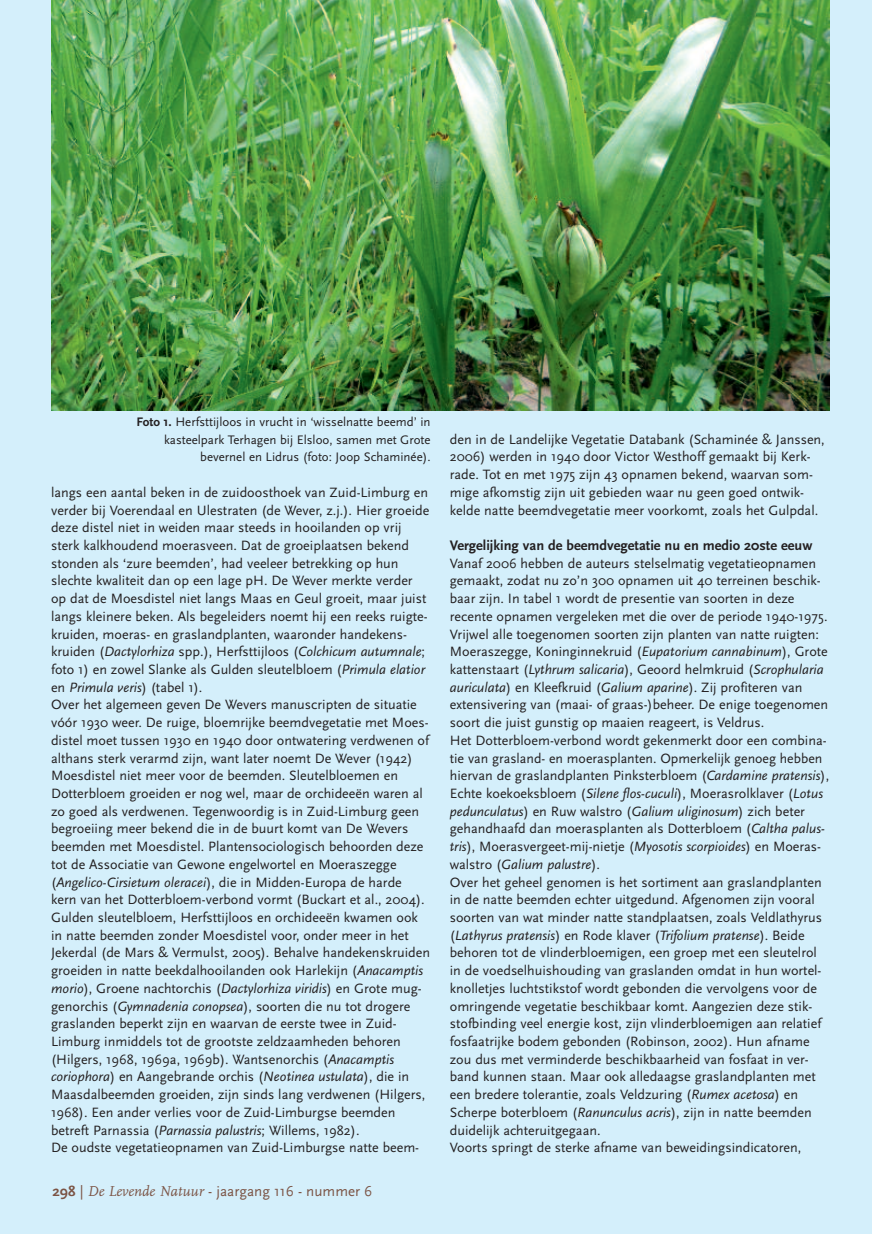
<style>
.page{position:relative;width:872px;height:1234px;background:#fff}
.page>*{position:absolute;margin:0;border:0;box-sizing:border-box;transform-origin:0 0}
.t1{font:15px "Scala Sans";color:#7b5344}
.t2{font:700 14.4px "Scala Sans";color:#231f20}
.t3{font:14.1px/17.7px "Scala Sans";color:#231f20}
.t4{font:12.9px/17.7px "Scala Sans";color:#231f20;text-align:right}
.s1{font-weight:700}
.s2{font-style:italic}
.s3{font-family:"FF Scala";font-style:italic}
</style>
<div class="page">
<div style="left:0;top:0;width:872px;height:1233px;background:#d4effb"></div>
<img style="left:51px;top:0;width:778px;height:410px">
<p class="t4" style="left:136px;top:412px;width:296px"><span class="s1">Foto 1.</span> Herfsttijloos in vrucht in ‘wisselnatte beemd’ in kasteelpark Terhagen bij Elsloo, samen met Grote bevernel en Lidrus (foto: Joop Schaminée).</p>
<p class="t3" style="left:51px;top:483px;width:380px">langs een aantal beken in de zuidoosthoek van Zuid-Limburg en verder bij Voerendaal en Ulestraten (de Wever, z.j.). Hier groeide deze distel niet in weiden maar steeds in hooilanden op vrij sterk kalkhoudend moerasveen. Dat de groeiplaatsen bekend stonden als ‘zure beemden’, had veeleer betrekking op hun slechte kwaliteit dan op een lage pH. De Wever merkte verder op dat de Moesdistel niet langs Maas en Geul groeit, maar juist langs kleinere beken. Als begeleiders noemt hij een reeks ruigte&shy;kruiden, moeras- en graslandplanten, waaronder handekens&shy;kruiden (<span class="s2">Dactylorhiza</span> spp.), Herfsttijloos (<span class="s2">Colchicum autumnale</span>; foto 1) en zowel Slanke als Gulden sleutelbloem (<span class="s2">Primula elatior </span>en <span class="s2">Primula veris</span>) (tabel 1).<br>Over het algemeen geven De Wevers manuscripten de situatie vóór 1930 weer. De ruige, bloemrijke beemdvegetatie met Moes&shy;distel moet tussen 1930 en 1940 door ontwatering verdwenen of althans sterk verarmd zijn, want later noemt De Wever (1942)<br>Moesdistel niet meer voor de beemden. Sleutelbloemen en Dotterbloem groeiden er nog wel, maar de orchideeën waren al zo goed als verdwenen. Tegenwoordig is in Zuid-Limburg geen begroeiing meer bekend die in de buurt komt van De Wevers beemden met Moesdistel. Plantensociologisch behoorden deze tot de Associatie van Gewone engelwortel en Moeraszegge (<span class="s2">Angelico-Cirsietum oleracei</span>), die in Midden-Europa de harde kern van het Dotterbloem-verbond vormt (Buckart et al., 2004).<br>Gulden sleutelbloem, Herfsttijloos en orchideeën kwamen ook in natte beemden zonder Moesdistel voor, onder meer in het Jekerdal (de Mars &amp; Vermulst, 2005). Behalve handekenskruiden groeiden in natte beekdalhooilanden ook Harlekijn (<span class="s2">Anacamptis morio</span>), Groene nachtorchis (<span class="s2">Dactylorhiza viridis</span>) en Grote mug&shy;genorchis (<span class="s2">Gymnadenia conopsea</span>), soorten die nu tot drogere graslanden beperkt zijn en waarvan de eerste twee in Zuid-Limburg inmiddels tot de grootste zeldzaamheden behoren (Hilgers, 1968, 1969a, 1969b). Wantsenorchis (<span class="s2">Anacamptis coriophora</span>) en Aangebrande orchis (<span class="s2">Neotinea ustulata</span>), die in Maasdalbeemden groeiden, zijn sinds lang verdwenen (Hilgers, 1968). Een ander verlies voor de Zuid-Limburgse beemden betreft Parnassia (<span class="s2">Parnassia palustris</span>; Willems, 1982).<br>De oudste vegetatieopnamen van Zuid-Limburgse natte beem-</p>
<p class="t1" style="left:53px;top:1181px;width:321px"><span class="s1">298</span> | <span class="s3">De Levende Natuur</span> - jaargang 116 - nummer 6</p>
<p class="t3" style="left:450px;top:430px;width:376px">den in de Landelijke Vegetatie Databank (Schaminée &amp; Janssen, 2006) werden in 1940 door Victor Westhoff gemaakt bij Kerk&shy;rade. Tot en met 1975 zijn 43 opnamen bekend, waarvan som&shy;mige afkomstig zijn uit gebieden waar nu geen goed ontwik&shy;kelde natte beemdvegetatie meer voorkomt, zoals het Gulpdal.</p>
<p class="t2" style="left:450px;top:536px;width:364px">Vergelijking van de beemdvegetatie nu en medio 20ste eeuw</p>
<p class="t3" style="left:450px;top:554px;width:381px">Vanaf 2006 hebben de auteurs stelselmatig vegetatieopnamen gemaakt, zodat nu zo’n 300 opnamen uit 40 terreinen beschik&shy;baar zijn. In tabel 1 wordt de presentie van soorten in deze recente opnamen vergeleken met die over de periode 1940-1975.<br>Vrijwel alle toegenomen soorten zijn planten van natte ruigten:<br>Moeraszegge, Koninginnekruid (<span class="s2">Eupatorium cannabinum</span>), Grote kattenstaart (<span class="s2">Lythrum salicaria</span>), Geoord helmkruid (<span class="s2">Scrophularia auriculata</span>) en Kleefkruid (<span class="s2">Galium aparine</span>). Zij profiteren van extensivering van (maai- of graas-)beheer. De enige toegenomen soort die juist gunstig op maaien reageert, is Veldrus.<br>Het Dotterbloem-verbond wordt gekenmerkt door een combina&shy;tie van grasland- en moerasplanten. Opmerkelijk genoeg hebben hiervan de graslandplanten Pinksterbloem (<span class="s2">Cardamine pratensis</span>), Echte koekoeksbloem (<span class="s2">Silene flos-cuculi</span>), Moerasrolklaver (<span class="s2">Lotus pedunculatus</span>) en Ruw walstro (<span class="s2">Galium uliginosum</span>) zich beter gehandhaafd dan moerasplanten als Dotterbloem (<span class="s2">Caltha palus&shy;tris</span>), Moerasvergeet-mij-nietje (<span class="s2">Myosotis scorpioides</span>) en Moeras&shy;walstro (<span class="s2">Galium palustre</span>).<br>Over het geheel genomen is het sortiment aan graslandplanten in de natte beemden echter uitgedund. Afgenomen zijn vooral soorten van wat minder natte standplaatsen, zoals Veldlathyrus (<span class="s2">Lathyrus pratensis</span>) en Rode klaver (<span class="s2">Trifolium pratense</span>). Beide behoren tot de vlinderbloemigen, een groep met een sleutelrol in de voedselhuishouding van graslanden omdat in hun wortel&shy;knolletjes luchtstikstof wordt gebonden die vervolgens voor de omringende vegetatie beschikbaar komt. Aangezien deze stik&shy;stofbinding veel energie kost, zijn vlinderbloemigen aan relatief fosfaatrijke bodem gebonden (Robinson, 2002). Hun afname zou dus met verminderde beschikbaarheid van fosfaat in ver&shy;band kunnen staan. Maar ook alledaagse graslandplanten met een bredere tolerantie, zoals Veldzuring (<span class="s2">Rumex acetosa</span>) en Scherpe boterbloem (<span class="s2">Ranunculus acris</span>), zijn in natte beemden duidelijk achteruitgegaan.<br>Voorts springt de sterke afname van beweidingsindicatoren,</p>
</div>
